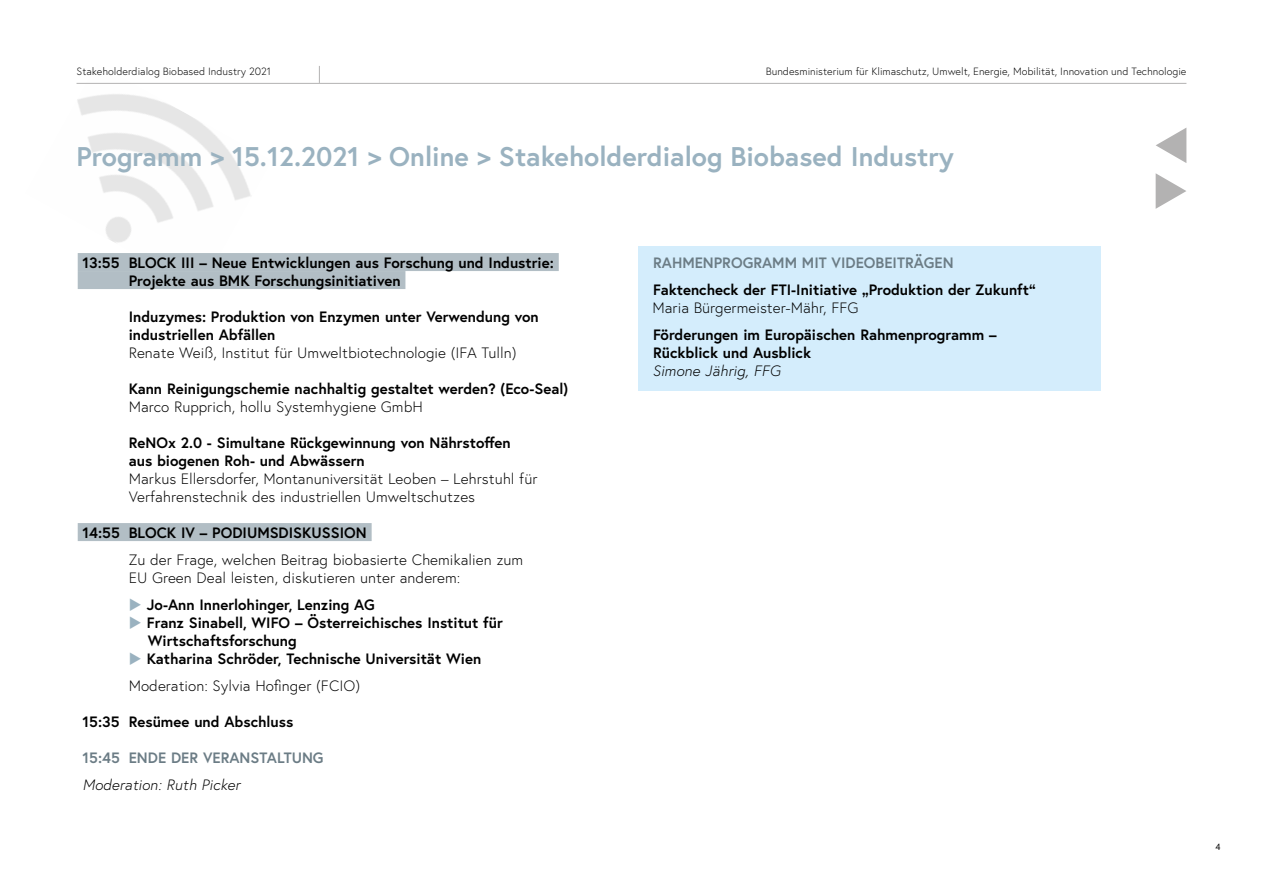
<style>
.page{position:relative;width:1263px;height:893px;background:#fff}
.page>*{position:absolute;margin:0;border:0;box-sizing:border-box;transform-origin:0 0}
.Head_2{font:700 27px "Europa Austria";color:#9ab2c0}
.HC_Zeiten{font:700 15px/18px "Europa Austria";color:#000}
.HC_Info_zu_Zeiten{font:300 15px/18px "Europa Austria";color:#000}
.HC_Zeiten_balken{font:700 15px/18px "Europa Austria";color:#000}
.HC_Zeiten_GRAU{font:700 15px "Europa Austria";color:#6b7c85}
.HC_Moderation{font:italic 300 15px "Europa Austria";color:#000}
.BU_und_Kopf{font:300 10.5px "Europa Austria";color:#000}
.Fuss{font:9px "Europa Austria";color:#000}
.s1{color:#9ab2c0}
</style>
<div class="page">
<div style="left:639px;top:247px;width:462px;height:144px;background:#d4edfc"></div>
<img style="left:76px;top:82px;width:175px;height:207px">
<div style="left:78px;top:253px;width:481px;height:18px;background:#b2bec5"></div>
<div style="left:78px;top:271px;width:327px;height:18px;background:#b2bec5"></div>
<div style="left:78px;top:523px;width:294px;height:18px;background:#b2bec5"></div>
<hr style="left:77px;top:83px;width:1109px;height:1px;background:#b3b2b2">
<svg style="left:319px;top:66px;width:1px;height:17px"></svg>
<svg style="left:1156px;top:173px;width:30px;height:36px"></svg>
<svg style="left:1156px;top:128px;width:30px;height:35px"></svg>
<p class="BU_und_Kopf" style="left:77px;top:65px;width:196px">Stakeholderdialog Biobased Industry 2021</p>
<p class="BU_und_Kopf" style="left:766px;top:65px;width:422px">Bundesministerium für Klimaschutz, Umwelt, Energie, Mobilität, Innovation und Technologie</p>
<p class="Head_2" style="left:77px;top:138px;width:879px">Programm &gt; 15.12.2021 &gt; Online &gt; Stakeholderdialog Biobased Industry</p>
<p class="HC_Zeiten_balken" style="left:129px;top:253px;width:427px;text-indent:-46px">13:55 BLOCK III – Neue Entwicklungen aus Forschung und Industrie:<br>Projekte aus BMK Forschungsinitiativen</p>
<p class="HC_Zeiten" style="left:129px;top:307px;width:411px">Induzymes: Produktion von Enzymen unter Verwendung von industriellen Abfällen</p>
<p class="HC_Info_zu_Zeiten" style="left:129px;top:344px;width:389px">Renate Weiß, Institut für Umweltbiotechnologie (IFA Tulln)</p>
<p class="HC_Zeiten" style="left:129px;top:379px;width:441px">Kann Reinigungschemie nachhaltig gestaltet werden? (Eco-Seal)</p>
<p class="HC_Info_zu_Zeiten" style="left:129px;top:398px;width:296px">Marco Rupprich, hollu Systemhygiene GmbH</p>
<p class="HC_Zeiten" style="left:129px;top:433px;width:384px">ReNOx 2.0 - Simultane Rückgewinnung von Nährstoffen aus biogenen Roh- und Abwässern</p>
<p class="HC_Info_zu_Zeiten" style="left:129px;top:470px;width:410px">Markus Ellersdorfer, Montanuniversität Leoben – Lehrstuhl für<br>Verfahrenstechnik des industriellen Umweltschutzes</p>
<p class="HC_Zeiten_balken" style="left:83px;top:523px;width:286px">14:55 BLOCK IV – PODIUMSDISKUSSION</p>
<p class="HC_Info_zu_Zeiten" style="left:129px;top:551px;width:396px">Zu der Frage, welchen Beitrag biobasierte Chemikalien zum</p>
<p class="HC_Info_zu_Zeiten" style="left:129px;top:569px;width:333px">EU Green Deal leisten, diskutieren unter anderem:</p>
<p class="HC_Zeiten" style="left:129px;top:595px;width:248px"><span class="s1">◆</span> Jo-Ann Innerlohinger, Lenzing AG</p>
<p class="HC_Zeiten" style="left:148px;top:613px;width:356px;text-indent:-19px"><span class="s1">◆</span> Franz Sinabell, WIFO – Österreichisches Institut für<br>Wirtschaftsforschung</p>
<p class="HC_Zeiten" style="left:129px;top:649px;width:354px"><span class="s1">◆</span> Katharina Schröder, Technische Universität Wien</p>
<p class="HC_Info_zu_Zeiten" style="left:129px;top:677px;width:233px">Moderation: Sylvia Hofinger (FCIO)</p>
<p class="HC_Zeiten" style="left:83px;top:712px;width:212px">15:35 Resümee und Abschluss</p>
<p class="HC_Zeiten_GRAU" style="left:83px;top:748px;width:243px">15:45 ENDE DER VERANSTALTUNG</p>
<p class="HC_Moderation" style="left:82px;top:775px;width:159px">Moderation: Ruth Picker</p>
<p class="HC_Zeiten_GRAU" style="left:653px;top:253px;width:302px">RAHMENPROGRAMM MIT VIDEOBEITRÄGEN</p>
<p class="HC_Zeiten" style="left:653px;top:280px;width:384px">Faktencheck der FTI-Initiative „Produktion der Zukunft“</p>
<p class="HC_Info_zu_Zeiten" style="left:652px;top:299px;width:208px">Maria Bürgermeister-Mähr, FFG</p>
<p class="HC_Zeiten" style="left:653px;top:325px;width:345px">Förderungen im Europäischen Rahmenprogramm –<br>Rückblick und Ausblick</p>
<p class="HC_Moderation" style="left:652px;top:361px;width:130px">Simone Jährig, FFG</p>
<p class="Fuss" style="left:1215px;top:841px;width:7px">4</p>
</div>
